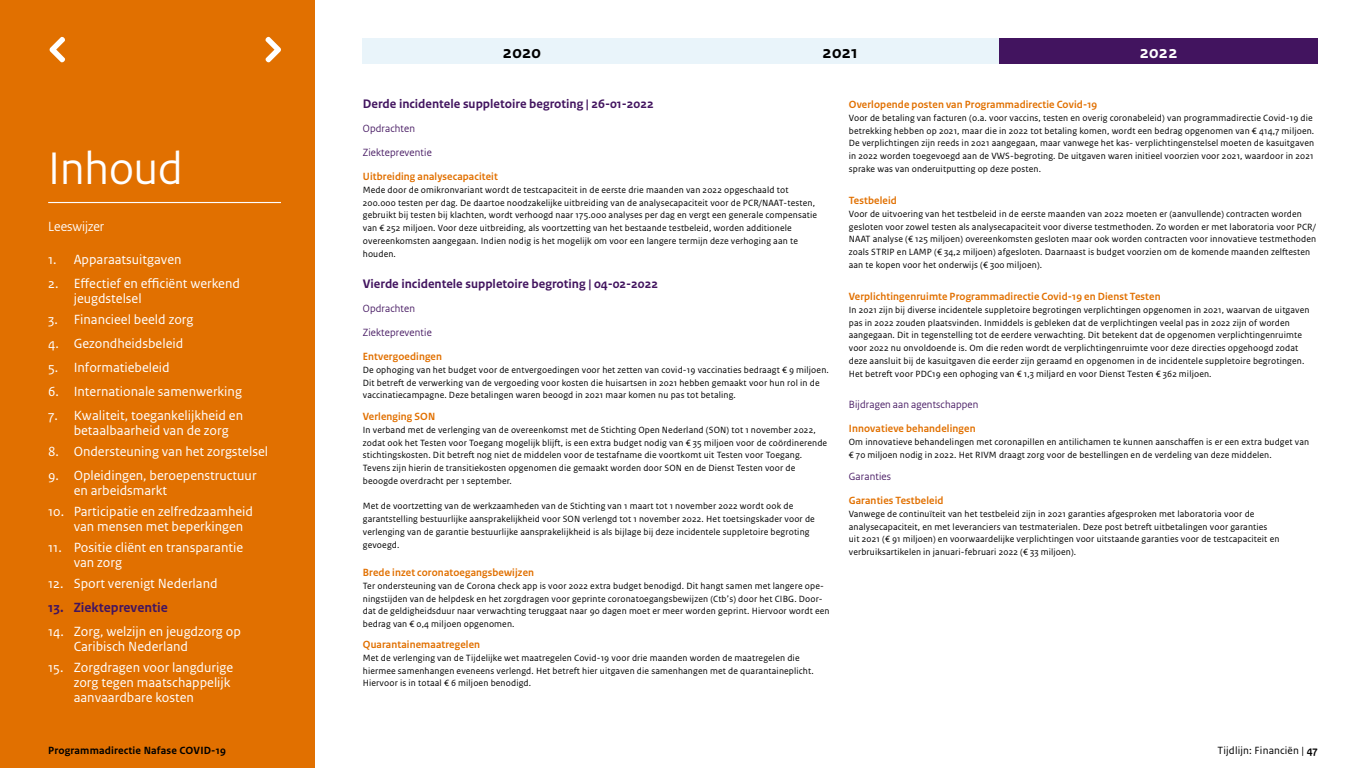
<style>
.page{position:relative;width:1366px;height:768px;background:#fff}
.page>*{position:absolute;margin:0;border:0;box-sizing:border-box;transform-origin:0 0}
.Kop_1{font:48px "Rijksoverheid Sans Heading";color:#fff}
.Maand_Zwart{font:700 18px "Rijksoverheid Sans Text";letter-spacing:.015em;color:#000}
.Maand_Wit{font:700 18px "Rijksoverheid Sans Text";color:#fff}
.Kop_2_genummerd-1a{font:14px/15px "Rijksoverheid Sans Text";color:#fff}
.Kop_2_genummerd-1{font:700 14px "Rijksoverheid Sans Text";color:#42145f}
.Kop_2{font:14px "Rijksoverheid Sans Heading";color:#fff}
.Maand{font:700 13px "Rijksoverheid Sans Text";color:#42145f}
.Kop_3_Oranje{font:700 11px "Rijksoverheid Sans Heading";letter-spacing:.015em;color:#e17000}
.Kop_3_Paars{font:11px "Rijksoverheid Sans Heading";letter-spacing:.015em;color:#42145f}
.t1{font:700 11px "Rijksoverheid Sans Text";letter-spacing:.015em;color:#000}
.t2{font:11px "Rijksoverheid Sans Text";letter-spacing:.015em;color:#000}
.Plat{font:9.5px/12.8px "Rijksoverheid Sans Text";letter-spacing:.015em;color:#000}
.s1{font-weight:700}
</style>
<div class="page">
<div style="left:0;top:0;width:315px;height:768px;background:#e17000"></div>
<hr style="left:48px;top:202px;width:233px;height:1px;background:#fff">
<svg style="left:49px;top:36px;width:16px;height:27px"></svg>
<svg style="left:265px;top:36px;width:16px;height:27px"></svg>
<div style="left:363px;top:38px;width:318px;height:26px;background:#e9f4fa"></div>
<div style="left:681px;top:38px;width:318px;height:26px;background:#e9f4fa"></div>
<div style="left:999px;top:38px;width:319px;height:26px;background:#42145f"></div>
<h1 class="Kop_1" style="left:48px;top:141px;width:136px">Inhoud</h1>
<h2 class="Kop_2" style="left:48px;top:219px;width:57px">Leeswijzer</h2>
<h2 class="Kop_2_genummerd-1a" style="left:48px;top:252px;width:135px">1. Apparaatsuitgaven</h2>
<h2 class="Kop_2_genummerd-1a" style="left:74px;top:276px;width:168px;text-indent:-26px">2. Effectief en efficiënt werkend jeugdstelsel</h2>
<h2 class="Kop_2_genummerd-1a" style="left:48px;top:312px;width:147px">3. Financieel beeld zorg</h2>
<h2 class="Kop_2_genummerd-1a" style="left:48px;top:336px;width:137px">4. Gezondheidsbeleid</h2>
<h2 class="Kop_2_genummerd-1a" style="left:48px;top:360px;width:123px">5. Informatiebeleid</h2>
<h2 class="Kop_2_genummerd-1a" style="left:48px;top:384px;width:195px">6. Internationale samenwerking</h2>
<h2 class="Kop_2_genummerd-1a" style="left:74px;top:408px;width:171px;text-indent:-26px">7. Kwaliteit, toegankelijkheid en betaalbaarheid van de zorg</h2>
<h2 class="Kop_2_genummerd-1a" style="left:48px;top:444px;width:221px">8. Ondersteuning van het zorgstelsel</h2>
<h2 class="Kop_2_genummerd-1a" style="left:74px;top:468px;width:184px;text-indent:-26px">9. Opleidingen, beroepenstructuur en arbeidsmarkt</h2>
<h2 class="Kop_2_genummerd-1a" style="left:74px;top:504px;width:181px;text-indent:-26px">10. Participatie en zelfredzaamheid van mensen met beperkingen</h2>
<h2 class="Kop_2_genummerd-1a" style="left:74px;top:540px;width:171px;text-indent:-26px">11. Positie cliënt en transparantie van zorg</h2>
<h2 class="Kop_2_genummerd-1a" style="left:48px;top:576px;width:171px">12. Sport verenigt Nederland</h2>
<h2 class="Kop_2_genummerd-1" style="left:48px;top:600px;width:121px">13. Ziektepreventie</h2>
<h2 class="Kop_2_genummerd-1a" style="left:74px;top:624px;width:169px;text-indent:-26px">14. Zorg, welzijn en jeugdzorg op<br>Caribisch Nederland</h2>
<h2 class="Kop_2_genummerd-1a" style="left:74px;top:660px;width:161px;text-indent:-26px">15. Zorgdragen voor langdurige zorg tegen maatschappelijk aanvaardbare kosten</h2>
<p class="Maand_Zwart" style="left:503px;top:42px;width:40px">2020</p>
<p class="Maand_Zwart" style="left:823px;top:42px;width:37px">2021</p>
<p class="Maand_Wit" style="left:1140px;top:42px;width:39px">2022</p>
<h2 class="Maand" style="left:363px;top:96px;width:292px">Derde incidentele suppletoire begroting | 26-01-2022</h2>
<h3 class="Kop_3_Paars" style="left:363px;top:122px;width:54px">Opdrachten</h3>
<h3 class="Kop_3_Paars" style="left:363px;top:146px;width:70px">Ziektepreventie</h3>
<h3 class="Kop_3_Oranje" style="left:363px;top:170px;width:137px">Uitbreiding analysecapaciteit</h3>
<p class="Plat" style="left:363px;top:183px;width:456px">Mede door de omikronvariant wordt de testcapaciteit in de eerste drie maanden van 2022 opgeschaald tot 200.000 testen per dag. De daartoe noodzakelijke uitbreiding van de analysecapaciteit voor de PCR/NAAT-testen, gebruikt bij testen bij klachten, wordt verhoogd naar 175.000 analyses per dag en vergt een generale compensatie van € 252 miljoen. Voor deze uitbreiding, als voortzetting van het bestaande testbeleid, worden additionele</p>
<p class="Plat" style="left:363px;top:234px;width:437px">overeenkomsten aangegaan. Indien nodig is het mogelijk om voor een langere termijn deze verhoging aan te houden.</p>
<h2 class="Maand" style="left:363px;top:276px;width:297px">Vierde incidentele suppletoire begroting | 04-02-2022</h2>
<h3 class="Kop_3_Paars" style="left:363px;top:302px;width:54px">Opdrachten</h3>
<h3 class="Kop_3_Paars" style="left:363px;top:326px;width:70px">Ziektepreventie</h3>
<h3 class="Kop_3_Oranje" style="left:363px;top:350px;width:81px">Entvergoedingen</h3>
<p class="Plat" style="left:363px;top:363px;width:468px">De ophoging van het budget voor de entvergoedingen voor het zetten van covid-19 vaccinaties bedraagt € 9 miljoen.<br>Dit betreft de verwerking van de vergoeding voor kosten die huisartsen in 2021 hebben gemaakt voor hun rol in de vaccinatiecampagne. Deze betalingen waren beoogd in 2021 maar komen nu pas tot betaling.</p>
<h3 class="Kop_3_Oranje" style="left:363px;top:410px;width:74px">Verlenging SON</h3>
<p class="Plat" style="left:363px;top:423px;width:466px">In verband met de verlenging van de overeenkomst met de Stichting Open Nederland (SON) tot 1 november 2022, zodat ook het Testen voor Toegang mogelijk blijft, is een extra budget nodig van € 35 miljoen voor de coördinerende stichtingskosten. Dit betreft nog niet de middelen voor de testafname die voortkomt uit Testen voor Toegang.<br>Tevens zijn hierin de transitiekosten opgenomen die gemaakt worden door SON en de Dienst Testen voor de beoogde overdracht per 1 september.</p>
<p class="Plat" style="left:363px;top:500px;width:454px">Met de voortzetting van de werkzaamheden van de Stichting van 1 maart tot 1 november 2022 wordt ook de garantstelling bestuurlijke aansprakelijkheid voor SON verlengd tot 1 november 2022. Het toetsingskader voor de verlenging van de garantie bestuurlijke aansprakelijkheid is als bijlage bij deze incidentele suppletoire begroting gevoegd.</p>
<h3 class="Kop_3_Oranje" style="left:363px;top:566px;width:173px">Brede inzet coronatoegangsbewijzen</h3>
<p class="Plat" style="left:363px;top:579px;width:468px">Ter ondersteuning van de Corona check app is voor 2022 extra budget benodigd. Dit hangt samen met langere ope&shy;ningstijden van de helpdesk en het zorgdragen voor geprinte coronatoegangsbewijzen (Ctb’s) door het CIBG. Door&shy;dat de geldigheidsduur naar verwachting teruggaat naar 90 dagen moet er meer worden geprint. Hiervoor wordt een bedrag van € 0,4 miljoen opgenomen.</p>
<h3 class="Kop_3_Oranje" style="left:363px;top:638px;width:119px">Quarantainemaatregelen</h3>
<p class="Plat" style="left:363px;top:651px;width:452px">Met de verlenging van de Tijdelijke wet maatregelen Covid-19 voor drie maanden worden de maatregelen die hiermee samenhangen eveneens verlengd. Het betreft hier uitgaven die samenhangen met de quarantaineplicht.<br>Hiervoor is in totaal € 6 miljoen benodigd.</p>
<h3 class="Kop_3_Oranje" style="left:849px;top:98px;width:250px">Overlopende posten van Programmadirectie Covid-19</h3>
<p class="Plat" style="left:849px;top:111px;width:467px">Voor de betaling van facturen (o.a. voor vaccins, testen en overig coronabeleid) van programmadirectie Covid-19 die betrekking hebben op 2021, maar die in 2022 tot betaling komen, wordt een bedrag opgenomen van € 414,7 miljoen.<br>De verplichtingen zijn reeds in 2021 aangegaan, maar vanwege het kas- verplichtingenstelsel moeten de kasuitgaven in 2022 worden toegevoegd aan de VWS-begroting. De uitgaven waren initieel voorzien voor 2021, waardoor in 2021 sprake was van onderuitputting op deze posten.</p>
<h3 class="Kop_3_Oranje" style="left:849px;top:194px;width:50px">Testbeleid</h3>
<p class="Plat" style="left:849px;top:207px;width:469px">Voor de uitvoering van het testbeleid in de eerste maanden van 2022 moeten er (aanvullende) contracten worden gesloten voor zowel testen als analysecapaciteit voor diverse testmethoden. Zo worden er met laboratoria voor PCR/ NAAT analyse (€ 125 miljoen) overeenkomsten gesloten maar ook worden contracten voor innovatieve testmethoden zoals STRIP en LAMP (€ 34,2 miljoen) afgesloten. Daarnaast is budget voorzien om de komende maanden zelftesten aan te kopen voor het onderwijs (€ 300 miljoen).</p>
<h3 class="Kop_3_Oranje" style="left:849px;top:290px;width:313px">Verplichtingenruimte Programmadirectie Covid-19 en Dienst Testen</h3>
<p class="Plat" style="left:849px;top:303px;width:462px">In 2021 zijn bij diverse incidentele suppletoire begrotingen verplichtingen opgenomen in 2021, waarvan de uitgaven pas in 2022 zouden plaatsvinden. Inmiddels is gebleken dat de verplichtingen veelal pas in 2022 zijn of worden aangegaan. Dit in tegenstelling tot de eerdere verwachting. Dit betekent dat de opgenomen verplichtingenruimte voor 2022 nu onvoldoende is. Om die reden wordt de verplichtingenruimte voor deze directies opgehoogd zodat deze aansluit bij de kasuitgaven die eerder zijn geraamd en opgenomen in de incidentele suppletoire begrotingen.<br>Het betreft voor PDC19 een ophoging van € 1,3 miljard en voor Dienst Testen € 362 miljoen.</p>
<h3 class="Kop_3_Paars" style="left:849px;top:398px;width:131px">Bijdragen aan agentschappen</h3>
<h3 class="Kop_3_Oranje" style="left:849px;top:422px;width:128px">Innovatieve behandelingen</h3>
<p class="Plat" style="left:849px;top:435px;width:462px">Om innovatieve behandelingen met coronapillen en antilichamen te kunnen aanschaffen is er een extra budget van € 70 miljoen nodig in 2022. Het RIVM draagt zorg voor de bestellingen en de verdeling van deze middelen.</p>
<h3 class="Kop_3_Paars" style="left:849px;top:470px;width:44px">Garanties</h3>
<h3 class="Kop_3_Oranje" style="left:849px;top:494px;width:96px">Garanties Testbeleid</h3>
<p class="Plat" style="left:849px;top:507px;width:407px">Vanwege de continuïteit van het testbeleid zijn in 2021 garanties afgesproken met laboratoria voor de</p>
<p class="Plat" style="left:849px;top:520px;width:420px">analysecapaciteit, en met leveranciers van testmaterialen. Deze post betreft uitbetalingen voor garanties</p>
<p class="Plat" style="left:849px;top:533px;width:432px">uit 2021 (€ 91 miljoen) en voorwaardelijke verplichtingen voor uitstaande garanties voor de testcapaciteit en verbruiksartikelen in januari-februari 2022 (€ 33 miljoen).</p>
<p class="t1" style="left:48px;top:744px;width:179px">Programmadirectie Nafase COVID-19</p>
<p class="t2" style="left:1218px;top:744px;width:102px">Tijdlijn: Financiën | <span class="s1">47</span></p>
</div>
